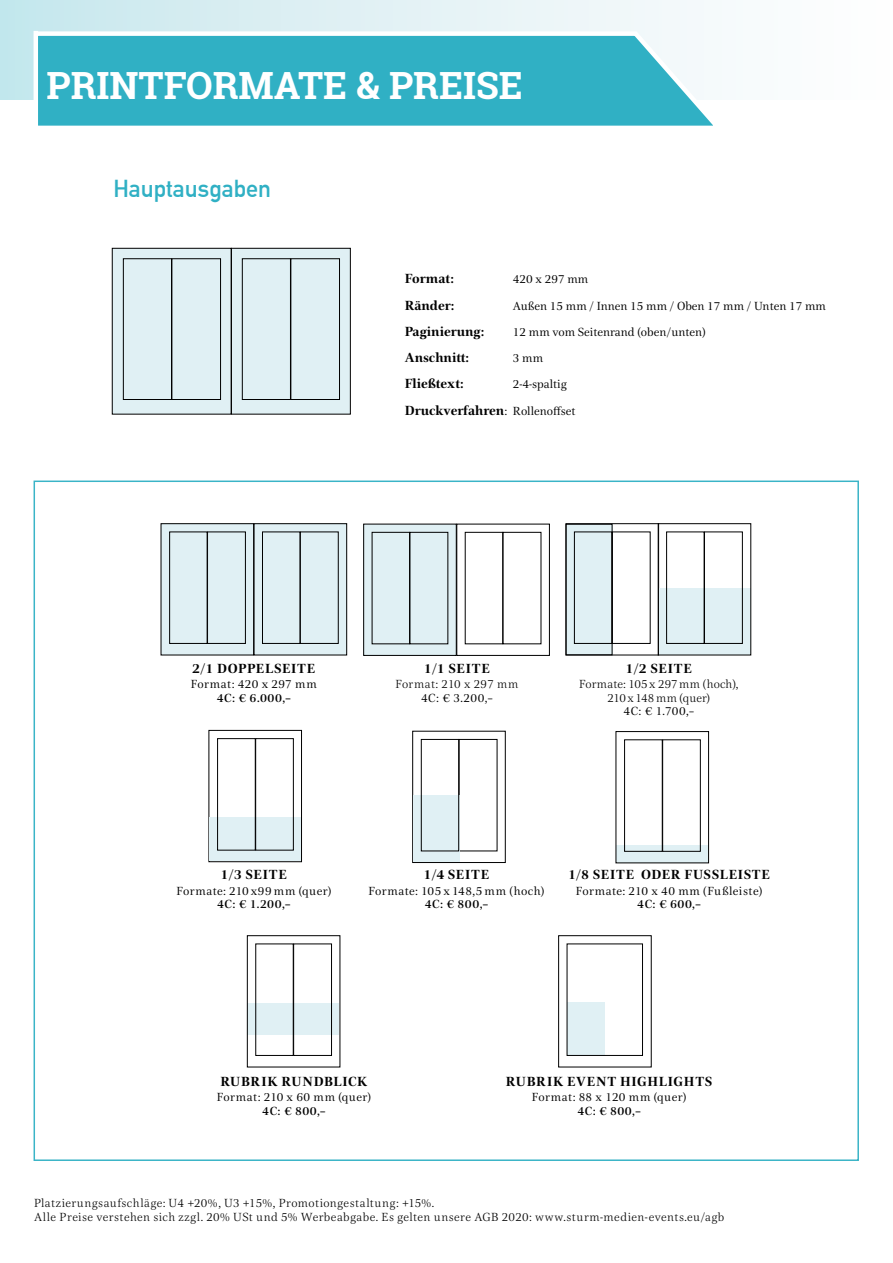
<style>
.page{position:relative;width:893px;height:1263px;background:#fff}
.page>*{position:absolute;margin:0;border:0;box-sizing:border-box;transform-origin:0 0}
.t1{font:700 37.5px "Roboto Slab";color:#fff}
.t2{font:700 24px "DIN Alternate";color:#30b0c4}
.t3{font:700 13.5px "Civita";letter-spacing:.03em;color:#000}
.t4{font:700 13.5px "Civita";color:#000}
.t5{font:700 13.5px "Civita";letter-spacing:.055em;color:#000}
.t6{font:700 13.5px "Civita";letter-spacing:.06em;color:#000}
.t7{font:700 13.5px "Civita";letter-spacing:.05em;color:#000}
.t8{font:300 12px/13.5px "Civita";letter-spacing:.03em;color:#000}
.t9{font:12px "Civita";letter-spacing:.005em;color:#000}
.t10{font:500 12px "Civita";letter-spacing:.045em;color:#000}
.t11{font:12px "Civita";letter-spacing:.035em;color:#000}
.t12{font:12px "Civita";letter-spacing:.03em;color:#000}
.t13{font:300 12px/13.5px "Civita";letter-spacing:.01em;color:#000;text-align:center}
.t14{font:12px "Civita";letter-spacing:.025em;color:#000}
.s1{font-weight:400;font-size:12px}
</style>
<div class="page">
<div style="left:0;top:0;width:893px;height:99px;background:linear-gradient(to right,#c7e7ed,#fff)"></div>
<svg style="left:31px;top:26px;width:697px;height:100px;background:#52bdcd"></svg>
<div style="left:112px;top:248px;width:119px;height:166px;background:#e0f0f4"></div>
<div style="left:112px;top:248px;width:120px;height:167px;border:1px solid #000"></div>
<div style="left:123px;top:258px;width:49px;height:142px;border:1px solid #000"></div>
<div style="left:172px;top:258px;width:49px;height:142px;border:1px solid #000"></div>
<div style="left:231px;top:248px;width:119px;height:166px;background:#e0f0f4"></div>
<div style="left:231px;top:248px;width:120px;height:167px;border:1px solid #000"></div>
<div style="left:242px;top:258px;width:49px;height:142px;border:1px solid #000"></div>
<div style="left:291px;top:258px;width:49px;height:142px;border:1px solid #000"></div>
<div style="left:161px;top:524px;width:93px;height:131px;background:#e0f0f4"></div>
<div style="left:161px;top:523px;width:93px;height:132px;border:1px solid #000"></div>
<div style="left:169px;top:532px;width:38px;height:112px;border:1px solid #000"></div>
<div style="left:207px;top:532px;width:39px;height:112px;border:1px solid #000"></div>
<div style="left:254px;top:524px;width:93px;height:131px;background:#e0f0f4"></div>
<div style="left:254px;top:523px;width:93px;height:132px;border:1px solid #000"></div>
<div style="left:262px;top:532px;width:38px;height:112px;border:1px solid #000"></div>
<div style="left:300px;top:532px;width:38px;height:112px;border:1px solid #000"></div>
<div style="left:364px;top:524px;width:92px;height:131px;background:#e0f0f4"></div>
<div style="left:363px;top:524px;width:94px;height:132px;border:1px solid #000"></div>
<div style="left:372px;top:532px;width:38px;height:112px;border:1px solid #000"></div>
<div style="left:456px;top:524px;width:94px;height:132px;border:1px solid #000"></div>
<div style="left:465px;top:532px;width:38px;height:112px;border:1px solid #000"></div>
<div style="left:566px;top:524px;width:46px;height:131px;background:#e0f0f4"></div>
<div style="left:566px;top:523px;width:93px;height:132px;border:1px solid #000"></div>
<div style="left:574px;top:532px;width:38px;height:112px;border:1px solid #000"></div>
<div style="left:612px;top:532px;width:38px;height:112px;border:1px solid #000"></div>
<div style="left:659px;top:588px;width:92px;height:66px;background:#e0f0f4"></div>
<div style="left:666px;top:532px;width:38px;height:112px;border:1px solid #000"></div>
<div style="left:704px;top:532px;width:39px;height:112px;border:1px solid #000"></div>
<div style="left:658px;top:523px;width:93px;height:132px;border:1px solid #000"></div>
<div style="left:208px;top:730px;width:94px;height:132px;border:1px solid #000"></div>
<div style="left:210px;top:818px;width:91px;height:43px;background:#e0f0f4"></div>
<div style="left:217px;top:738px;width:38px;height:112px;border:1px solid #000"></div>
<div style="left:255px;top:738px;width:39px;height:112px;border:1px solid #000"></div>
<div style="left:412px;top:731px;width:94px;height:132px;border:1px solid #000"></div>
<div style="left:413px;top:796px;width:46px;height:66px;background:#e0f0f4"></div>
<div style="left:421px;top:739px;width:38px;height:112px;border:1px solid #000"></div>
<div style="left:616px;top:845px;width:92px;height:17px;background:#e0f0f4"></div>
<div style="left:616px;top:731px;width:93px;height:132px;border:1px solid #000"></div>
<div style="left:624px;top:740px;width:38px;height:111px;border:1px solid #000"></div>
<div style="left:662px;top:740px;width:38px;height:111px;border:1px solid #000"></div>
<div style="left:248px;top:1004px;width:91px;height:31px;background:#e0f0f4"></div>
<div style="left:247px;top:935px;width:93px;height:132px;border:1px solid #000"></div>
<div style="left:293px;top:944px;width:39px;height:112px;border:1px solid #000"></div>
<div style="left:567px;top:1002px;width:37px;height:53px;background:#e0f0f4"></div>
<div style="left:558px;top:935px;width:94px;height:132px;border:1px solid #000"></div>
<div style="left:567px;top:944px;width:76px;height:112px;border:1px solid #000"></div>
<h1 class="t1" style="left:47px;top:60px;width:478px">PRINTFORMATE &amp; PREISE</h1>
<h2 class="t2" style="left:113px;top:170px;width:159px">Hauptausgaben</h2>
<p class="t3" style="left:405px;top:270px;width:50px">Format:</p>
<p class="t9" style="left:513px;top:271px;width:77px">420 x 297 mm</p>
<p class="t3" style="left:405px;top:296px;width:51px">Ränder:</p>
<p class="t9" style="left:513px;top:298px;width:314px">Außen 15 mm / Innen 15 mm / Oben 17 mm / Unten 17 mm</p>
<p class="t4" style="left:405px;top:322px;width:81px">Paginierung:</p>
<p class="t9" style="left:513px;top:324px;width:194px">12 mm vom Seitenrand (oben/unten)</p>
<p class="t4" style="left:405px;top:348px;width:65px">Anschnitt:</p>
<p class="t9" style="left:513px;top:350px;width:32px">3 mm</p>
<p class="t4" style="left:405px;top:375px;width:60px">Fließtext:</p>
<p class="t9" style="left:513px;top:376px;width:55px">2-4-spaltig</p>
<p class="t4" style="left:405px;top:401px;width:172px">Druckverfahren<span class="s1">: Rollenoffset</span></p>
<p class="t7" style="left:192px;top:659px;width:125px">2/1 DOPPELSEITE</p>
<p class="t14" style="left:191px;top:676px;width:127px">Format: 420 x 297 mm</p>
<p class="t10" style="left:217px;top:690px;width:76px">4C: € 6.000,–</p>
<p class="t3" style="left:424px;top:659px;width:67px">1/1 SEITE</p>
<p class="t8" style="left:395px;top:677px;width:124px">Format: 210 x 297 mm</p>
<p class="t9" style="left:421px;top:690px;width:73px">4C: € 3.200,–</p>
<p class="t3" style="left:626px;top:659px;width:68px">1/2 SEITE</p>
<p class="t13" style="left:579px;top:677px;width:161px">Formate: 105x 297mm (hoch),<br>210x148mm (quer)</p>
<p class="t9" style="left:624px;top:703px;width:72px">4C: € 1.700,–</p>
<p class="t3" style="left:221px;top:865px;width:68px">1/3 SEITE</p>
<p class="t11" style="left:176px;top:882px;width:156px">Formate: 210 x99 mm (quer)</p>
<p class="t10" style="left:217px;top:896px;width:75px">4C: € 1.200,–</p>
<p class="t3" style="left:424px;top:865px;width:67px">1/4 SEITE</p>
<p class="t12" style="left:368px;top:882px;width:177px">Formate: 105 x 148,5 mm (hoch)</p>
<p class="t10" style="left:425px;top:896px;width:65px">4C: € 800,–</p>
<p class="t5" style="left:568px;top:865px;width:203px">1/8 SEITE ODER FUSSLEISTE</p>
<p class="t11" style="left:576px;top:882px;width:188px">Formate: 210 x 40 mm (Fußleiste)</p>
<p class="t10" style="left:637px;top:896px;width:65px">4C: € 600,–</p>
<p class="t3" style="left:220px;top:1072px;width:149px">RUBRIK RUNDBLICK</p>
<p class="t12" style="left:217px;top:1089px;width:156px">Format: 210 x 60 mm (quer)</p>
<p class="t10" style="left:262px;top:1103px;width:65px">4C: € 800,–</p>
<p class="t6" style="left:506px;top:1072px;width:208px">RUBRIK EVENT HIGHLIGHTS</p>
<p class="t14" style="left:532px;top:1089px;width:156px">Format: 88 x 120 mm (quer)</p>
<p class="t10" style="left:577px;top:1103px;width:65px">4C: € 800,–</p>
<p class="t8" style="left:34px;top:1196px;width:692px">Platzierungsaufschläge: U4 +20%, U3 +15%, Promotiongestaltung: +15%.<br>Alle Preise verstehen sich zzgl. 20% USt und 5% Werbeabgabe. Es gelten unsere AGB 2020: www.sturm-medien-events.eu/agb</p>
</div>
